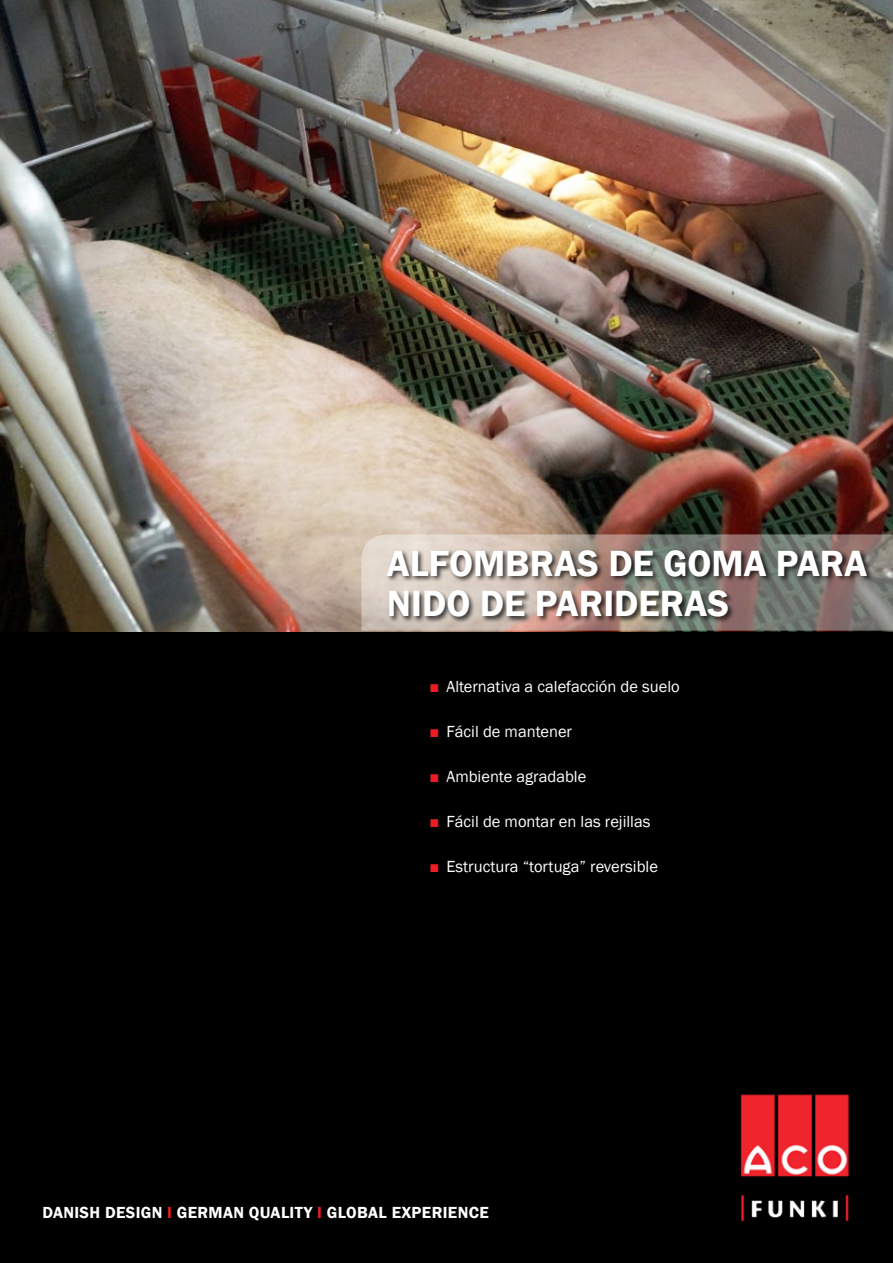
<style>
.page{position:relative;width:893px;height:1263px;background:#fff}
.page>*{position:absolute;margin:0;border:0;box-sizing:border-box;transform-origin:0 0}
.t1{font:600 37.5px/40.5px "Franklin Gothic";color:#fff}
.t2{font:16.5px "Franklin Gothic";color:#fff}
.t3{font:600 16.5px "Franklin Gothic";letter-spacing:.02em;color:#fff}
.s1{color:#ed1d24}
</style>
<div class="page">
<div style="left:0;top:631px;width:893px;height:632px;background:#000"></div>
<img style="left:740px;top:1093px;width:110px;height:131px">
<img style="left:0;top:0;width:893px;height:631px">
<svg style="left:361px;top:534px;width:532px;height:97px"></svg>
<div style="left:386px;top:549px;width:488px;height:75px;background:#000;opacity:.75"></div>
<h1 class="t1" style="left:387px;top:543px;width:482px">ALFOMBRAS DE GOMA PARA<br>NIDO DE PARIDERAS</h1>
<p class="t2" style="left:429px;top:676px;width:252px"><span class="s1">■</span> Alternativa a calefacción de suelo</p>
<p class="t2" style="left:429px;top:721px;width:144px"><span class="s1">■</span> Fácil de mantener</p>
<p class="t2" style="left:429px;top:766px;width:158px"><span class="s1">■</span> Ambiente agradable</p>
<p class="t2" style="left:429px;top:811px;width:223px"><span class="s1">■</span> Fácil de montar en las rejillas</p>
<p class="t2" style="left:429px;top:856px;width:230px"><span class="s1">■</span> Estructura “tortuga” reversible</p>
<p class="t3" style="left:43px;top:1202px;width:448px">DANISH DESIGN <span class="s1">I</span> GERMAN QUALITY <span class="s1">I</span> GLOBAL EXPERIENCE</p>
</div>
